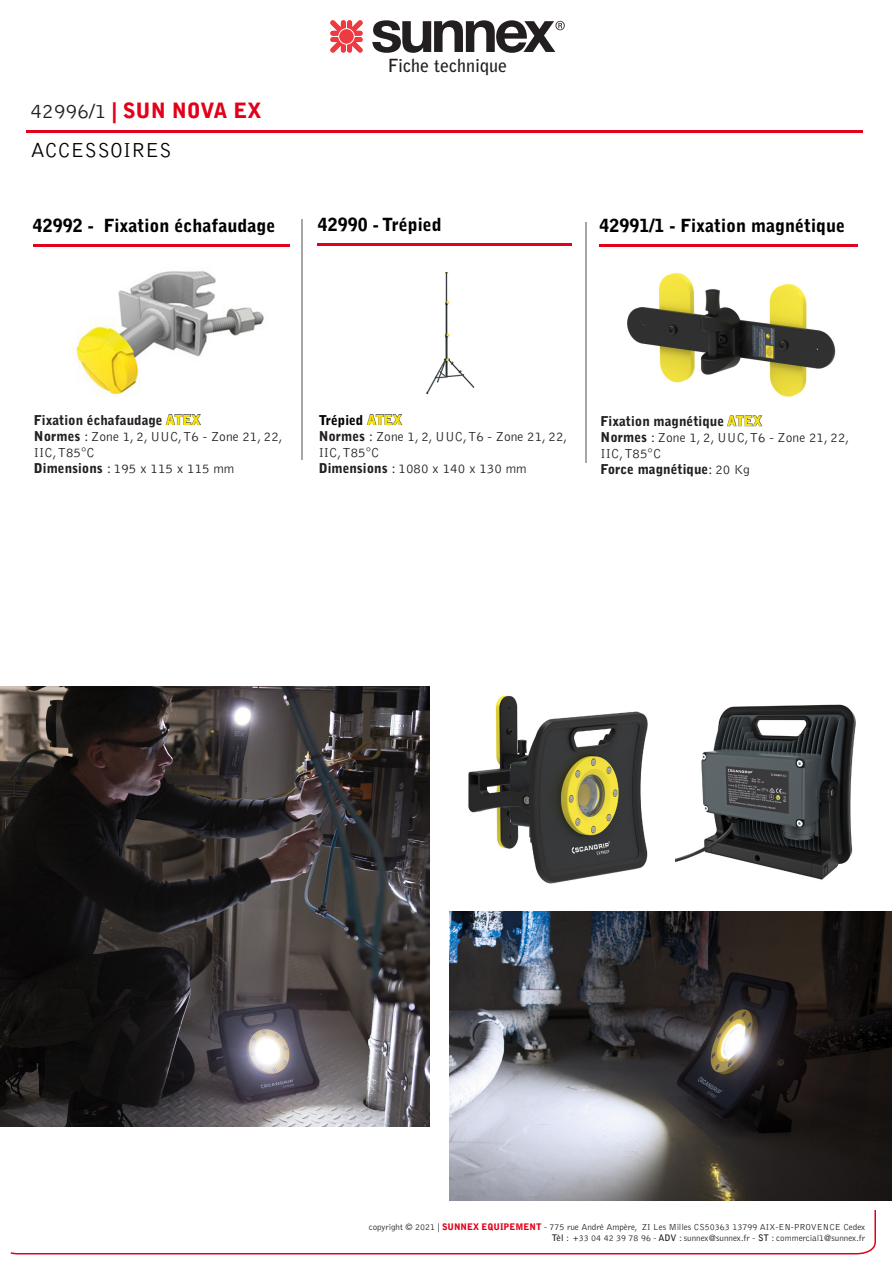
<style>
.page{position:relative;width:893px;height:1263px;background:#fff}
.page>*{position:absolute;margin:0;border:0;box-sizing:border-box;transform-origin:0 0}
.t1{font:900 21px "Bell Gothic Std";color:#e2001a}
.t2{font:300 21px "Bell Gothic Std";color:#000}
.t3{font:900 18px "Bell Gothic Std";color:#000}
.t4{font:700 18px "Bell Gothic Std";color:#231f20}
.t5{font:300 13.5px/16.2px "Bell Gothic Std";color:#231f20}
.t6{font:900 13.5px "Bell Gothic Std";color:#231f20}
.t7{font:900 13.5px "Bell Gothic Std";color:#000}
.t8{font:300 9px "Bell Gothic Std";color:#231f20}
.s1{font-weight:300;color:#231f20}
.s2{color:#666}
.s3{font-weight:900}
.s4{font-weight:300}
.s5{font-weight:900;color:#e2001a}
.s6{font-weight:700}
</style>
<div class="page">
<svg style="left:10px;top:1210px;width:866px;height:45px"></svg>
<svg style="left:330px;top:20px;width:33px;height:33px"></svg>
<svg style="left:372px;top:20px;width:192px;height:33px"></svg>
<hr style="left:27px;top:130px;width:836px;height:3px;background:#e2001a">
<hr style="left:33px;top:244px;width:256px;height:3px;background:#e2001a">
<hr style="left:302px;top:219px;width:1px;height:240px;background:#a6a6a6">
<hr style="left:318px;top:243px;width:254px;height:3px;background:#e2001a">
<hr style="left:585px;top:222px;width:1px;height:241px;background:#a6a6a6">
<hr style="left:600px;top:244px;width:258px;height:3px;background:#e2001a">
<img style="left:627px;top:272px;width:209px;height:125px">
<img style="left:74px;top:271px;width:190px;height:125px">
<img style="left:426px;top:271px;width:49px;height:124px">
<img style="left:675px;top:704px;width:181px;height:176px">
<img style="left:468px;top:695px;width:180px;height:189px">
<img style="left:0;top:687px;width:429px;height:440px">
<img style="left:450px;top:911px;width:442px;height:289px">
<p class="t1" style="left:31px;top:99px;width:232px"><span class="s1">42996/1</span> | SUN NOVA EX</p>
<p class="t2" style="left:31px;top:139px;width:143px">ACCESSOIRES</p>
<p class="t3" style="left:33px;top:215px;width:244px">42992 - Fixation échafaudage</p>
<p class="t4" style="left:388px;top:54px;width:121px">Fiche technique</p>
<p class="t3" style="left:318px;top:214px;width:126px">42990 - Trépied</p>
<p class="t3" style="left:600px;top:215px;width:247px">42991/1 - Fixation magnétique</p>
<p class="t6" style="left:34px;top:412px;width:168px">Fixation échafaudage <span class="s2">ATEX</span></p>
<p class="t5" style="left:34px;top:428px;width:250px"><span class="s3">Normes</span> : Zone 1, 2, UUC, T6 - Zone 21, 22,<br>IIC, T85°C</p>
<p class="t5" style="left:34px;top:461px;width:202px"><span class="s3">Dimensions</span> : 195 x 115 x 115 mm</p>
<p class="t7" style="left:319px;top:412px;width:85px">Trépied <span class="s2">ATEX</span></p>
<p class="t5" style="left:319px;top:428px;width:250px"><span class="s3">Normes</span> : Zone 1, 2, UUC, T6 - Zone 21, 22,<br>IIC, T85°C</p>
<p class="t5" style="left:319px;top:461px;width:209px"><span class="s3">Dimensions</span> : 1080 x 140 x 130 mm</p>
<p class="t6" style="left:601px;top:413px;width:163px">Fixation magnétique <span class="s2">ATEX</span></p>
<p class="t5" style="left:601px;top:430px;width:250px"><span class="s3">Normes</span> : Zone 1, 2, UUC, T6 - Zone 21, 22,<br>IIC, T85°C</p>
<p class="t6" style="left:601px;top:462px;width:151px">Force magnétique<span class="s4">: 20 Kg</span></p>
<p class="t8" style="left:369px;top:1222px;width:498px">copyright © 2021 | <span class="s5">SUNNEX EQUIPEMENT</span> - 775 rue André Ampère, ZI Les Milles CS50363 13799 AIX-EN-PROVENCE Cedex</p>
<p class="t8" style="left:552px;top:1233px;width:315px"><span class="s6">Tèl</span> : +33 04 42 39 78 96 - <span class="s6">ADV</span> : sunnex@sunnex.fr - <span class="s6">ST</span> : commercial1@sunnex.fr</p>
</div>
